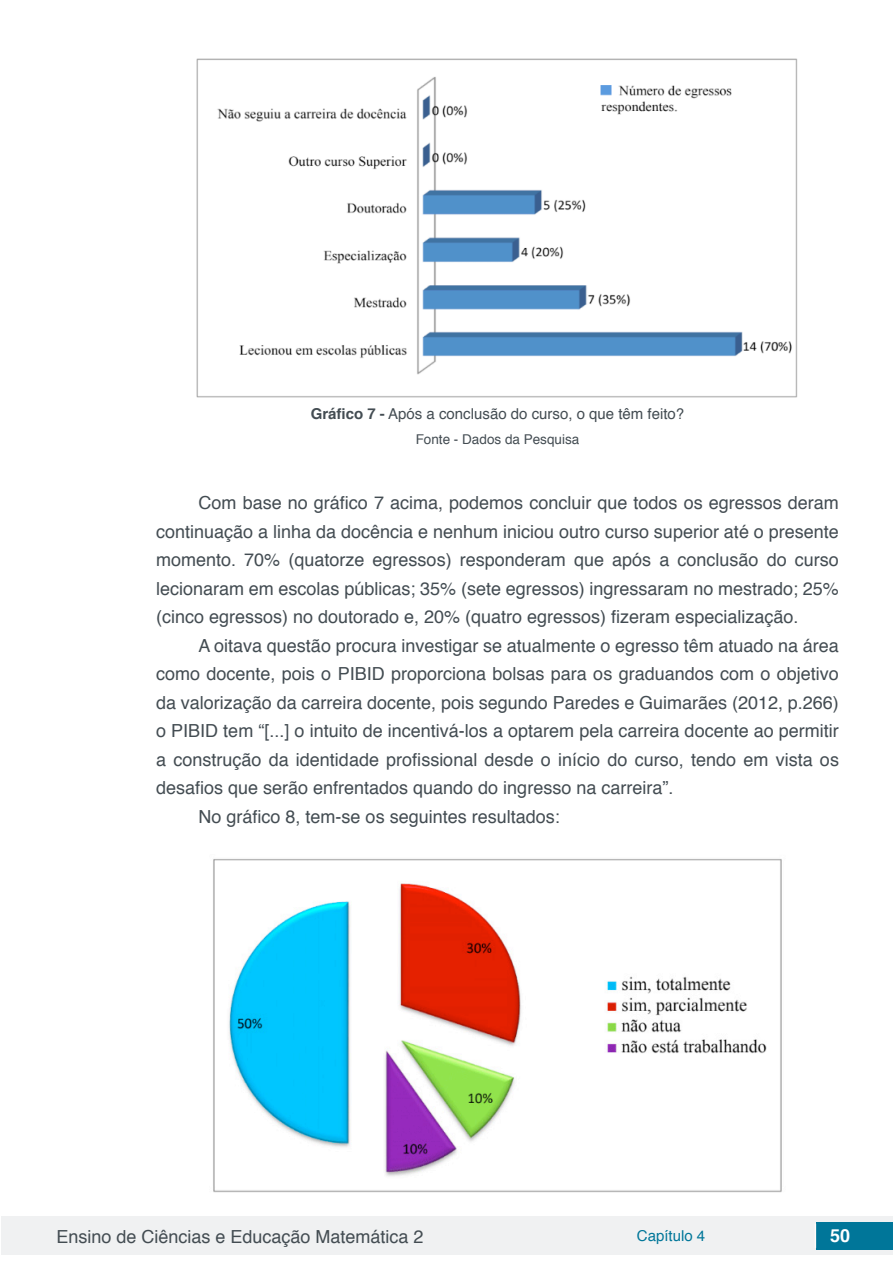
<style>
.page{position:relative;width:893px;height:1263px;background:#fff}
.page>*{position:absolute;margin:0;border:0;box-sizing:border-box;transform-origin:0 0}
.t1{font:18px/28.5px "Helvetica";color:#434c52;text-align:justify}
.t2{font:700 18px "Helvetica";color:#fff}
.t3{font:15px "Helvetica";color:#434c52}
.t4{font:15px "Helvetica";color:#007699}
.t5{font:13.5px "Helvetica";color:#434c52}
.s1{font-weight:700}
</style>
<div class="page">
<div style="left:1px;top:1216px;width:891px;height:38px;background:#f0f1f2"></div>
<div style="left:816px;top:1222px;width:77px;height:27px;background:#007699"></div>
<svg style="left:815px;top:1224px;width:1px;height:24px"></svg>
<img style="left:196px;top:58px;width:602px;height:340px">
<img style="left:213px;top:859px;width:569px;height:334px">
<p class="t3" style="left:311px;top:402px;width:375px"><span class="s1">Gráfico 7 -</span> Após a conclusão do curso, o que têm feito?</p>
<p class="t5" style="left:416px;top:429px;width:165px">Fonte - Dados da Pesquisa</p>
<p class="t1" style="left:156px;top:489px;width:684px;text-indent:43px">Com base no gráfico 7 acima, podemos concluir que todos os egressos deram continuação a linha da docência e nenhum iniciou outro curso superior até o presente momento. 70% (quatorze egressos) responderam que após a conclusão do curso lecionaram em escolas públicas; 35% (sete egressos) ingressaram no mestrado; 25% (cinco egressos) no doutorado e, 20% (quatro egressos) fizeram especialização.</p>
<p class="t1" style="left:199px;top:632px;width:642px">A oitava questão procura investigar se atualmente o egresso têm atuado na área</p>
<p class="t1" style="left:156px;top:660px;width:684px">como docente, pois o PIBID proporciona bolsas para os graduandos com o objetivo</p>
<p class="t1" style="left:156px;top:689px;width:684px">da valorização da carreira docente, pois segundo Paredes e Guimarães (2012, p.266)</p>
<p class="t1" style="left:156px;top:717px;width:684px">o PIBID tem “[...] o intuito de incentivá-los a optarem pela carreira docente ao permitir</p>
<p class="t1" style="left:156px;top:746px;width:684px">a construção da identidade profissional desde o início do curso, tendo em vista os</p>
<p class="t1" style="left:156px;top:774px;width:519px">desafios que serão enfrentados quando do ingresso na carreira”.</p>
<p class="t1" style="left:199px;top:803px;width:363px">No gráfico 8, tem-se os seguintes resultados:</p>
<p class="t1" style="left:56px;top:1223px;width:369px">Ensino de Ciências e Educação Matemática 2</p>
<p class="t4" style="left:637px;top:1224px;width:70px">Capítulo 4</p>
<p class="t2" style="left:830px;top:1221px;width:22px">50</p>
</div>
